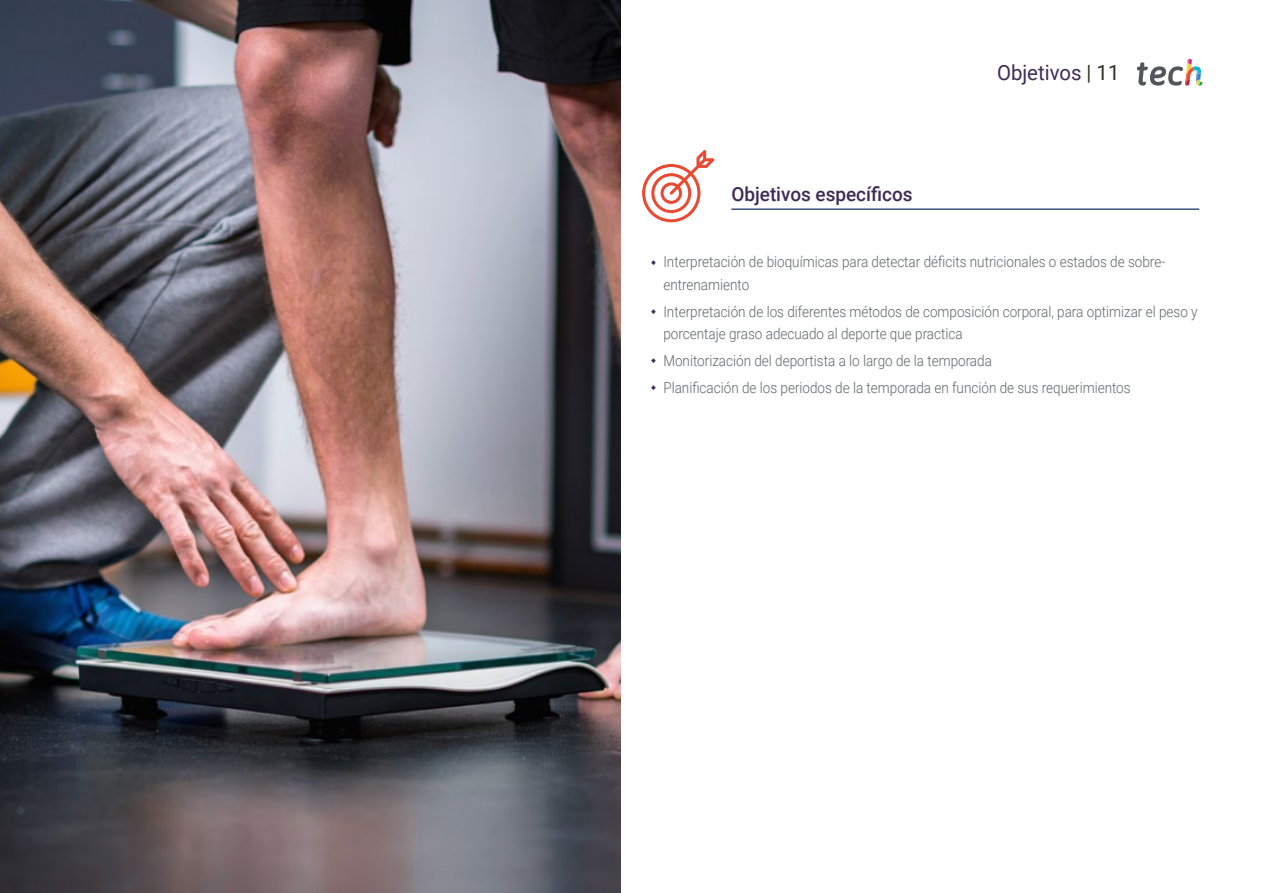
<style>
.page{position:relative;width:1263px;height:893px;background:#fff}
.page>*{position:absolute;margin:0;border:0;box-sizing:border-box;transform-origin:0 0}
.t1{font:21px "Roboto";color:#3d2b56}
.t2{font:500 19.5px "Roboto";color:#3d2b56}
.t3{font:300 15px/22.5px "Roboto";color:#61646a;scale:.9 1}
.s1{color:#312e20}
</style>
<div class="page">
<img style="left:0;top:0;width:621px;height:893px">
<svg style="left:1137px;top:59px;width:65px;height:27px"></svg>
<svg style="left:642px;top:150px;width:72px;height:72px"></svg>
<hr style="left:731px;top:209px;width:468px;height:1px;background:#3d2b56">
<h2 class="t2" style="left:731px;top:180px;width:183px">Objetivos específicos</h2>
<h1 class="t1" style="left:997px;top:57px;width:124px">Objetivos <span class="s1">| 11</span></h1>
<p class="t3" style="left:663px;top:250px;width:559px">Interpretación de bioquímicas para detectar déficits nutricionales o estados de sobre&shy;entrenamiento</p>
<p class="t3" style="left:663px;top:300px;width:595px">Interpretación de los diferentes métodos de composición corporal, para optimizar el peso y porcentaje graso adecuado al deporte que practica</p>
<p class="t3" style="left:663px;top:347px;width:521px;line-height:26.7px">Monitorización del deportista a lo largo de la temporada<br>Planificación de los periodos de la temporada en función de sus requerimientos</p>
</div>
